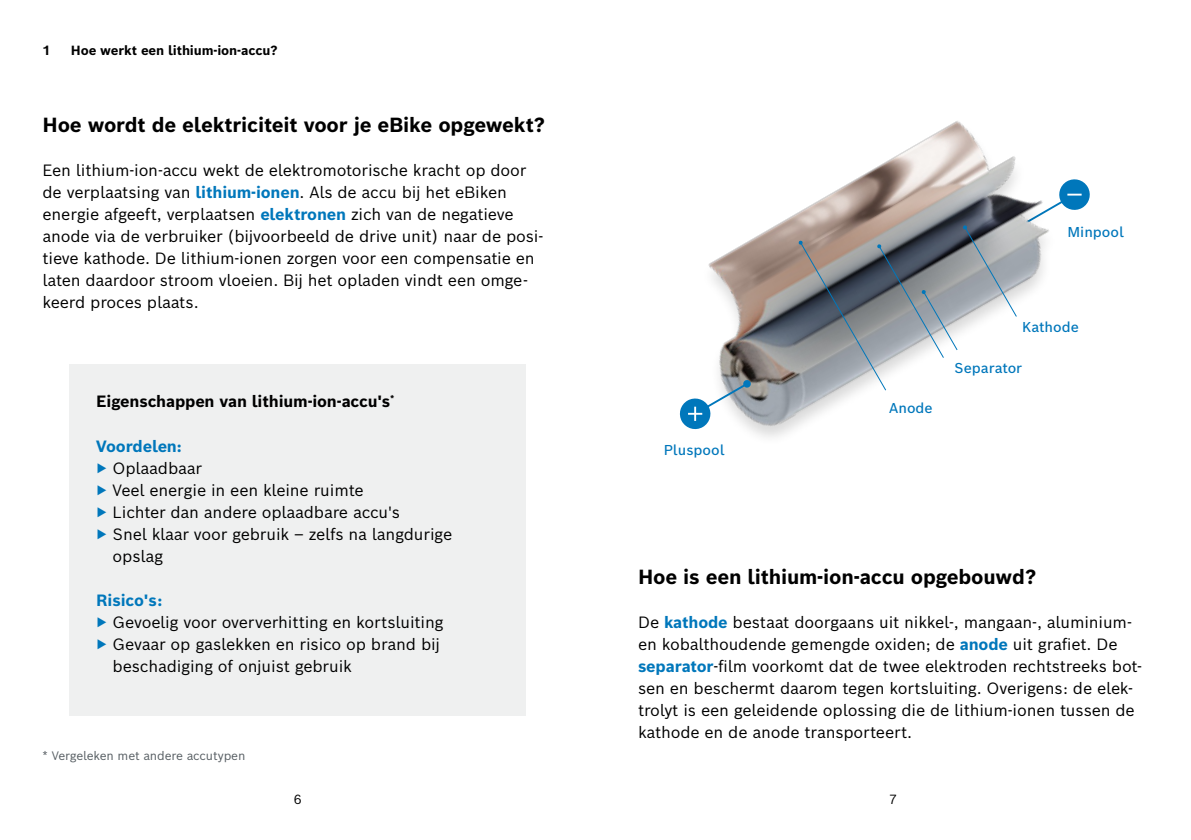
<style>
.page{position:relative;width:1191px;height:840px;background:#fff}
.page>*{position:absolute;margin:0;border:0;box-sizing:border-box;transform-origin:0 0}
.t1{font:700 20px "Bosch Sans";letter-spacing:-.01em;color:#000}
.t2{font:16px/22px "Bosch Sans";letter-spacing:-.01em;color:#000}
.t3{font:700 16px "Bosch Sans";letter-spacing:-.01em;color:#000}
.t4{font:700 16px "Bosch Sans";letter-spacing:-.01em;color:#07b}
.t5{font:500 14px "Bosch Sans";color:#07b}
.t6{font:700 13px "Bosch Sans";letter-spacing:-.01em;color:#000}
.t7{font:13px "Bosch Sans";color:#000}
.t8{font:12px "Bosch Sans";letter-spacing:-.01em;color:#565d62}
.s1{font-weight:700;color:#07b}
.s2{font-weight:500;color:#07b}
</style>
<div class="page">
<img style="left:708px;top:121px;width:308px;height:316px">
<svg style="left:679px;top:379px;width:72px;height:52px"></svg>
<svg style="left:798px;top:177px;width:292px;height:96px"></svg>
<svg style="left:797px;top:273px;width:246px;height:164px"></svg>
<div style="left:69px;top:363px;width:457px;height:352px;background:#eff0f0"></div>
<p class="t6" style="left:43px;top:42px;width:10px">1</p>
<p class="t6" style="left:71px;top:42px;width:208px">Hoe werkt een lithium-ion-accu?</p>
<p class="t1" style="left:43px;top:111px;width:504px">Hoe wordt de elektriciteit voor je eBike opgewekt?</p>
<p class="t2" style="left:43px;top:159px;width:502px">Een lithium-ion-accu wekt de elektromotorische kracht op door de verplaatsing van <span class="s1">lithium-ionen</span>. Als de accu bij het eBiken energie afgeeft, verplaatsen <span class="s1">elektronen</span> zich van de negatieve anode via de verbruiker (bijvoorbeeld de drive unit) naar de posi&shy;tieve kathode. De lithium-ionen zorgen voor een compensatie en laten daardoor stroom vloeien. Bij het opladen vindt een omge&shy;keerd proces plaats.</p>
<p class="t3" style="left:96px;top:390px;width:300px">Eigenschappen van lithium-ion-accu's<sup>*</sup></p>
<p class="t4" style="left:96px;top:434px;width:87px">Voordelen:</p>
<p class="t2" style="left:96px;top:456px;width:107px"><span class="s1">▶</span> Oplaadbaar</p>
<p class="t2" style="left:96px;top:478px;width:269px"><span class="s2">▶</span> Veel energie in een kleine ruimte</p>
<p class="t2" style="left:96px;top:500px;width:305px"><span class="s2">▶</span> Lichter dan andere oplaadbare accu's</p>
<p class="t2" style="left:96px;top:522px;width:357px"><span class="s2">▶</span> Snel klaar voor gebruik – zelfs na langdurige</p>
<p class="t2" style="left:113px;top:544px;width:52px">opslag</p>
<p class="t4" style="left:96px;top:588px;width:68px">Risico's:</p>
<p class="t2" style="left:96px;top:610px;width:349px"><span class="s2">▶</span> Gevoelig voor oververhitting en kortsluiting</p>
<p class="t2" style="left:96px;top:632px;width:345px"><span class="s2">▶</span> Gevaar op gaslekken en risico op brand bij</p>
<p class="t2" style="left:113px;top:654px;width:241px">beschadiging of onjuist gebruik</p>
<p class="t8" style="left:43px;top:747px;width:204px">* Vergeleken met andere accutypen</p>
<p class="t5" style="left:1067px;top:222px;width:58px">Minpool</p>
<p class="t5" style="left:1022px;top:318px;width:58px">Kathode</p>
<p class="t5" style="left:664px;top:440px;width:62px">Pluspool</p>
<p class="t5" style="left:889px;top:398px;width:45px">Anode</p>
<p class="t5" style="left:954px;top:358px;width:69px">Separator</p>
<p class="t1" style="left:638px;top:562px;width:400px">Hoe is een lithium-ion-accu opgebouwd?</p>
<p class="t2" style="left:638px;top:610px;width:505px">De <span class="s1">kathode</span> bestaat doorgaans uit nikkel-, mangaan-, aluminium&shy;en kobalthoudende gemengde oxiden; de <span class="s1">anode</span> uit grafiet. De <span class="s1">separator</span>-film voorkomt dat de twee elektroden rechtstreeks bot&shy;sen en beschermt daarom tegen kortsluiting. Overigens: de elek&shy;trolyt is een geleidende oplossing die de lithium-ionen tussen de kathode en de anode transporteert.</p>
<p class="t7" style="left:294px;top:789px;width:9px">6</p>
<p class="t7" style="left:889px;top:789px;width:9px">7</p>
</div>
